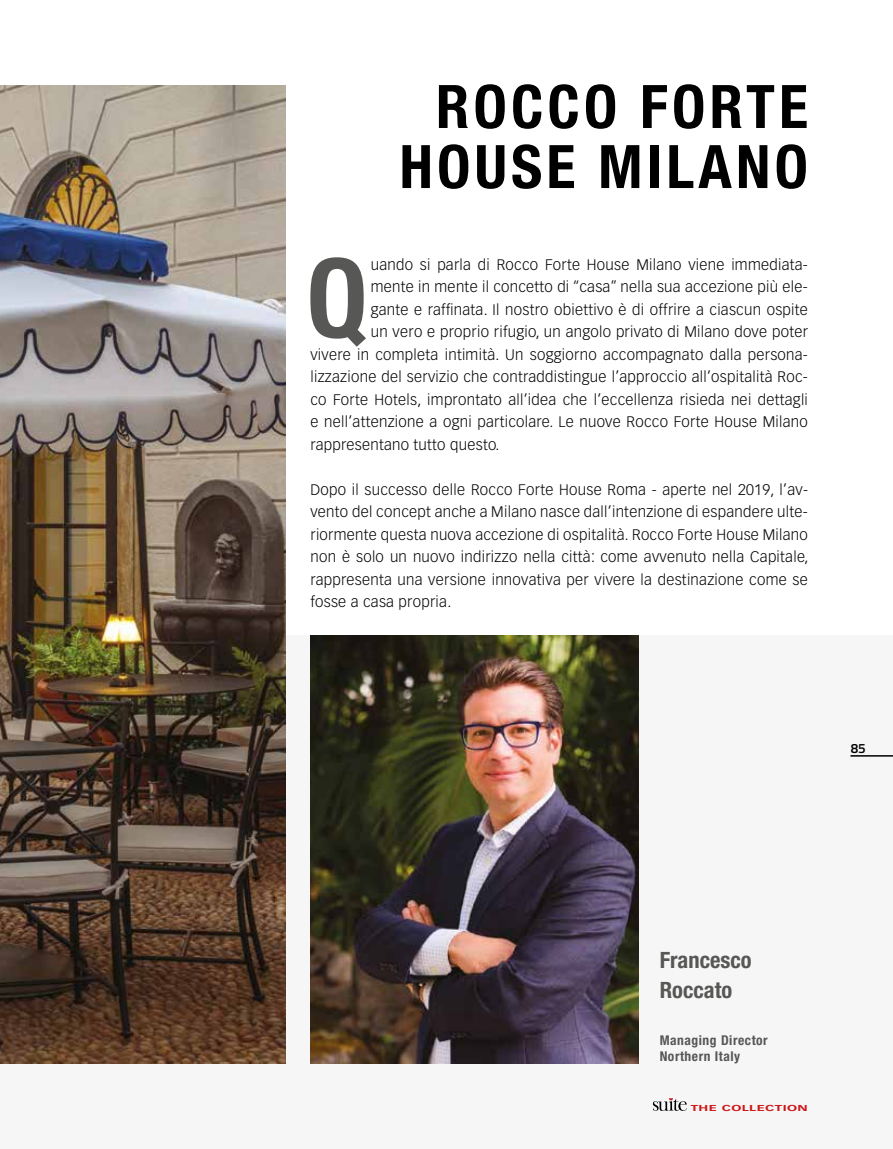
<style>
.page{position:relative;width:893px;height:1149px;background:#fff}
.page>*{position:absolute;margin:0;border:0;box-sizing:border-box;transform-origin:0 0}
.t1{font:700 condensed 109.5px "Helvetica Neue LT Std";color:#575756}
.t2{font:700 condensed 60px/60px "Helvetica Neue LT Std";letter-spacing:.07em;color:#000;text-align:right}
.t3{font:700 condensed 22.5px/30px "Helvetica Neue LT Std";color:#575756}
.t4{font:300 15px/22.5px "Vectora LT Std";letter-spacing:.02em;color:#000;text-align:justify}
.t5{font:700 condensed 13.5px/16.2px "Helvetica Neue LT Std";letter-spacing:.04em;color:#575756}
.t6{font:600 13.5px "Titillium";color:#000}
.t7{font:700 8.4px "Vectora LT Std";letter-spacing:.03em;color:#cd1719;scale:1.6 1}
</style>
<div class="page">
<div style="left:0;top:635px;width:893px;height:513px;background:#f6f6f6"></div>
<img style="left:0;top:85px;width:286px;height:978px">
<img style="left:310px;top:635px;width:328px;height:428px">
<hr style="left:850px;top:754px;width:43px;height:2px;background:#000">
<svg style="left:653px;top:1098px;width:34px;height:12px"></svg>
<h2 class="t2" style="left:399px;top:76px;width:410px">ROCCO FORTE<br>HOUSE MILANO</h2>
<h1 class="t1" style="left:307px;top:232px;width:62px">Q</h1>
<p class="t4" style="left:371px;top:253px;width:439px">uando si parla di Rocco Forte House Milano viene immediata-</p>
<p class="t4" style="left:371px;top:275px;width:439px">mente in mente il concetto di “casa” nella sua accezione più ele-</p>
<p class="t4" style="left:371px;top:298px;width:439px">gante e raffinata. Il nostro obiettivo è di offrire a ciascun ospite</p>
<p class="t4" style="left:371px;top:320px;width:439px">un vero e proprio rifugio, un angolo privato di Milano dove poter</p>
<p class="t4" style="left:310px;top:343px;width:499px">vivere in completa intimità. Un soggiorno accompagnato dalla persona-</p>
<p class="t4" style="left:310px;top:365px;width:499px">lizzazione del servizio che contraddistingue l’approccio all’ospitalità Roc-</p>
<p class="t4" style="left:310px;top:388px;width:499px">co Forte Hotels, improntato all’idea che l’eccellenza risieda nei dettagli</p>
<p class="t4" style="left:310px;top:410px;width:499px">e nell’attenzione a ogni particolare. Le nuove Rocco Forte House Milano</p>
<p class="t4" style="left:310px;top:433px;width:191px">rappresentano tutto questo.</p>
<p class="t4" style="left:310px;top:478px;width:499px">Dopo il successo delle Rocco Forte House Roma - aperte nel 2019, l’av&shy;vento del concept anche a Milano nasce dall’intenzione di espandere ulte&shy;riormente questa nuova accezione di ospitalità. Rocco Forte House Milano non è solo un nuovo indirizzo nella città: come avvenuto nella Capitale, rappresenta una versione innovativa per vivere la destinazione come se fosse a casa propria.</p>
<p class="t6" style="left:851px;top:737px;width:17px">85</p>
<h3 class="t3" style="left:660px;top:944px;width:94px">Francesco<br>Roccato</h3>
<p class="t5" style="left:660px;top:1031px;width:110px">Managing Director<br>Northern Italy</p>
<p class="t7" style="left:691px;top:1102px;width:75px">THE COLLECTION</p>
</div>
